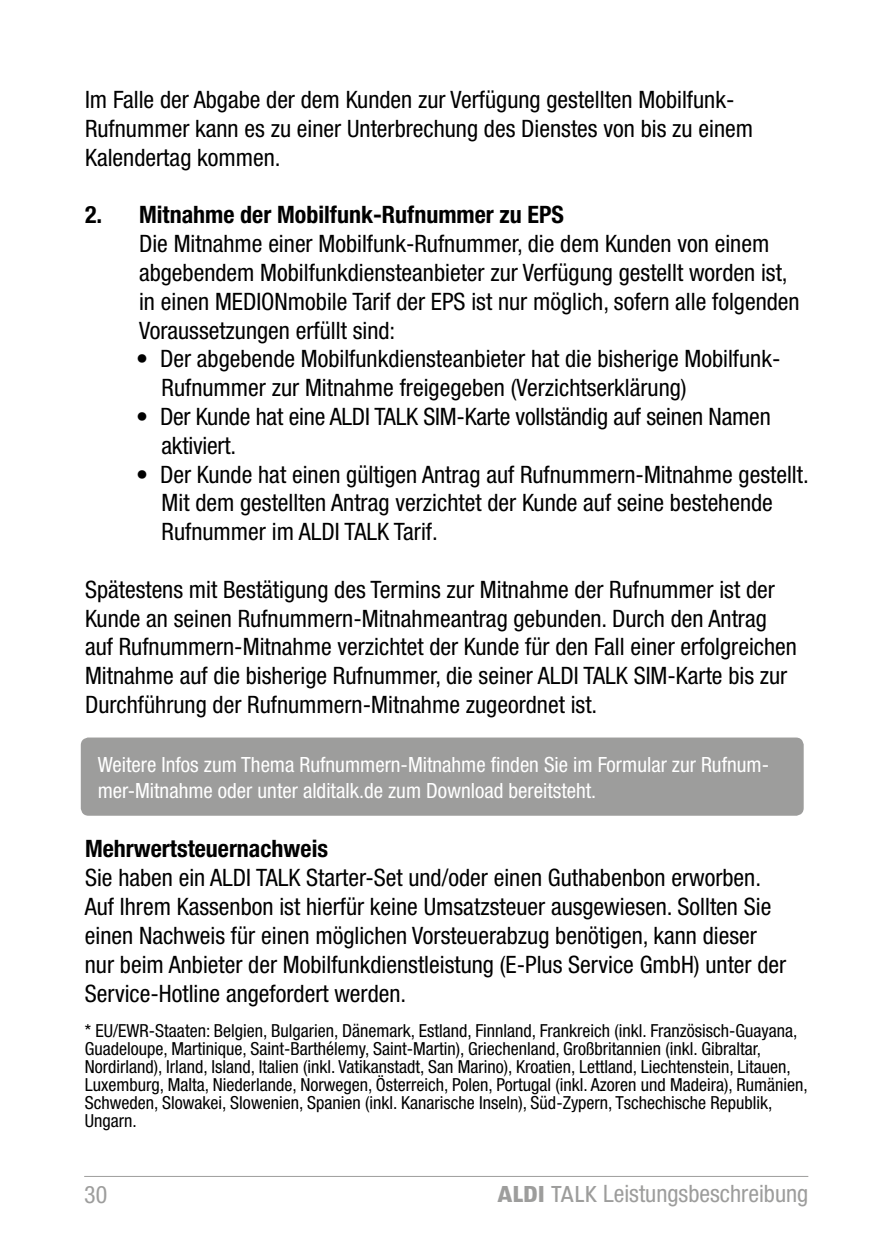
<style>
.page{position:relative;width:893px;height:1259px;background:#fff}
.page>*{position:absolute;margin:0;border:0;box-sizing:border-box;transform-origin:0 0}
.t1{font:condensed 24px/28.8px "Helvetica Neue LT";color:#000}
.t2{font:700 condensed 24px "Helvetica Neue LT";color:#000}
.t3{font:condensed 24px "Helvetica Neue LT";color:#9d9d9c}
.t4{font:condensed 21px/25.2px "Helvetica Neue LT";color:#fff}
.t5{font:condensed 18px/18px "Helvetica Neue LT";color:#000}
.s1{font-family:"ALDISUED Bold";font-stretch:normal}
.s2{font-family:"ALDISUED Regular";font-stretch:normal}
</style>
<div class="page">
<hr style="left:84px;top:1176px;width:724px;height:1px;background:#9d9d9c">
<div style="left:81px;top:737px;width:723px;height:78px;background:#9d9d9c;border-radius:8px"></div>
<p class="t1" style="left:85px;top:85px;width:670px">Im Falle der Abgabe der dem Kunden zur Verfügung gestellten Mobilfunk-<br>Rufnummer kann es zu einer Unterbrechung des Dienstes von bis zu einem<br>Kalendertag kommen.</p>
<p class="t2" style="left:85px;top:200px;width:481px">2. Mitnahme der Mobilfunk-Rufnummer zu EPS</p>
<p class="t1" style="left:139px;top:229px;width:662px">Die Mitnahme einer Mobilfunk-Rufnummer, die dem Kunden von einem abgebendem Mobilfunkdiensteanbieter zur Verfügung gestellt worden ist, in einen MEDIONmobile Tarif der EPS ist nur möglich, sofern alle folgenden Voraussetzungen erfüllt sind:</p>
<p class="t1" style="left:162px;top:344px;width:620px;text-indent:-26px">• Der abgebende Mobilfunkdiensteanbieter hat die bisherige Mobilfunk-<br>Rufnummer zur Mitnahme freigegeben (Verzichtserklärung)</p>
<p class="t1" style="left:162px;top:402px;width:611px;text-indent:-26px">• Der Kunde hat eine ALDI TALK SIM-Karte vollständig auf seinen Namen aktiviert.</p>
<p class="t1" style="left:162px;top:459px;width:645px;text-indent:-26px">• Der Kunde hat einen gültigen Antrag auf Rufnummern-Mitnahme gestellt.<br>Mit dem gestellten Antrag verzichtet der Kunde auf seine bestehende<br>Rufnummer im ALDI TALK Tarif.</p>
<p class="t1" style="left:85px;top:575px;width:713px">Spätestens mit Bestätigung des Termins zur Mitnahme der Rufnummer ist der Kunde an seinen Rufnummern-Mitnahmeantrag gebunden. Durch den Antrag auf Rufnummern-Mitnahme verzichtet der Kunde für den Fall einer erfolgreichen Mitnahme auf die bisherige Rufnummer, die seiner ALDI TALK SIM-Karte bis zur Durchführung der Rufnummern-Mitnahme zugeordnet ist.</p>
<p class="t4" style="left:98px;top:752px;width:673px">Weitere Infos zum Thema Rufnummern-Mitnahme finden Sie im Formular zur Rufnum&shy;mer-Mitnahme oder unter alditalk.de zum Download bereitsteht.</p>
<p class="t2" style="left:85px;top:834px;width:245px">Mehrwertsteuernachweis</p>
<p class="t1" style="left:85px;top:862px;width:703px">Sie haben ein ALDI TALK Starter-Set und/oder einen Guthabenbon erworben.<br>Auf Ihrem Kassenbon ist hierfür keine Umsatzsteuer ausgewiesen. Sollten Sie einen Nachweis für einen möglichen Vorsteuerabzug benötigen, kann dieser nur beim Anbieter der Mobilfunkdienstleistung (E-Plus Service GmbH) unter der Service-Hotline angefordert werden.</p>
<p class="t5" style="left:85px;top:1021px;width:724px">* EU/EWR-Staaten: Belgien, Bulgarien, Dänemark, Estland, Finnland, Frankreich (inkl. Französisch-Guayana, Guadeloupe, Martinique, Saint-Barthélemy, Saint-Martin), Griechenland, Großbritannien (inkl. Gibraltar, Nordirland), Irland, Island, Italien (inkl. Vatikanstadt, San Marino), Kroatien, Lettland, Liechtenstein, Litauen, Luxemburg, Malta, Niederlande, Norwegen, Österreich, Polen, Portugal (inkl. Azoren und Madeira), Rumänien, Schweden, Slowakei, Slowenien, Spanien (inkl. Kanarische Inseln), Süd-Zypern, Tschechische Republik, Ungarn.</p>
<p class="t3" style="left:84px;top:1181px;width:25px">30</p>
<p class="t3" style="left:497px;top:1179px;width:312px"><span class="s1">ALDI</span> <span class="s2">TALK</span> Leistungsbeschreibung</p>
</div>
